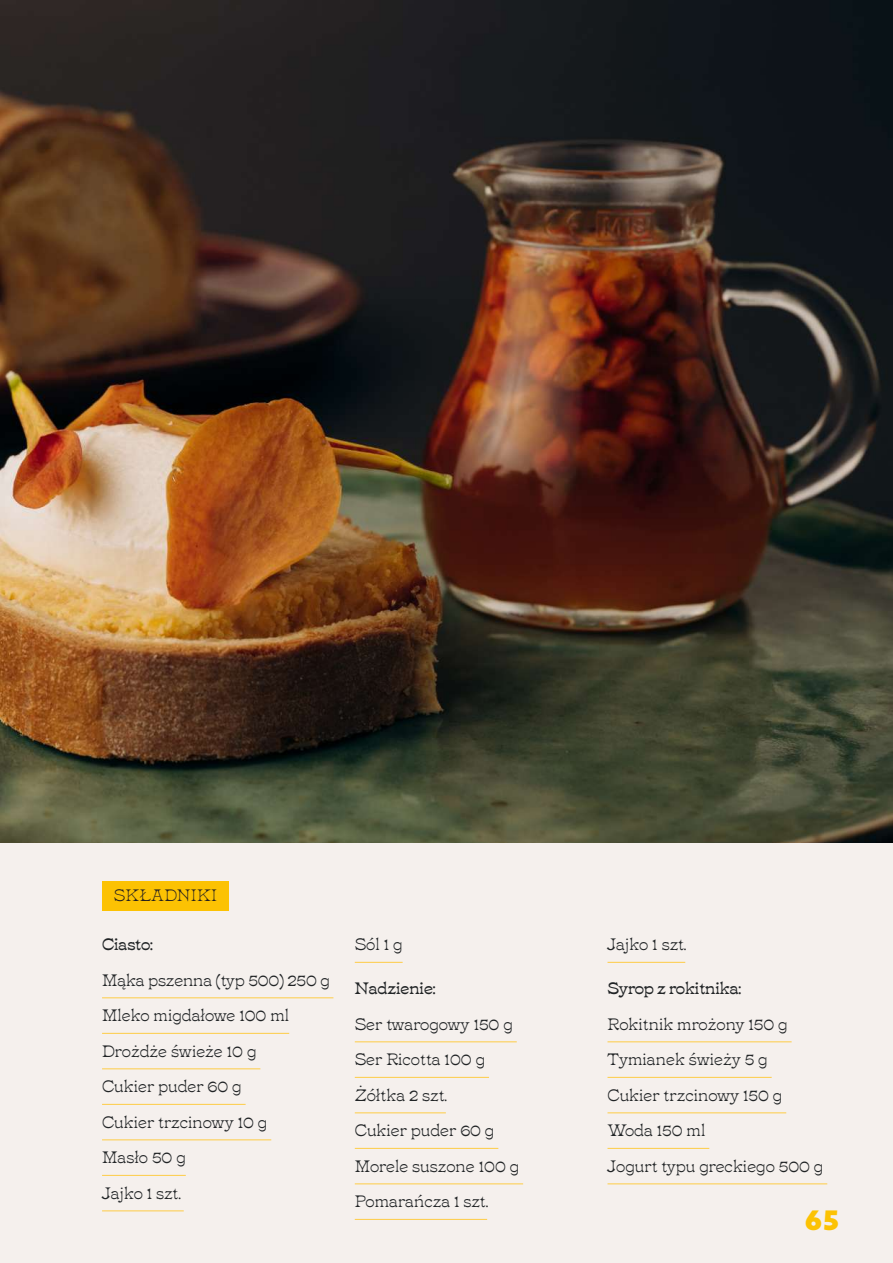
<style>
.page{position:relative;width:893px;height:1263px;background:#f5f0ed}
.page>*{position:absolute;margin:0;border:0;box-sizing:border-box;transform-origin:0 0}
.t1{font:900 27px "Azo Sans";color:#fcc203}
.t2{font:300 16.5px/35.5px "Tuppence";color:#212426}
.t3{font:600 16.5px "Tuppence";letter-spacing:-.01em;color:#212426}
.t4{font:200 16.5px "Tuppence";letter-spacing:.01em;color:#231f20}
</style>
<div class="page">
<div style="left:102px;top:881px;width:127px;height:30px;background:#fcc203"></div>
<hr style="left:102px;top:997px;width:231px;height:1px;background:#fecc45">
<hr style="left:102px;top:1033px;width:187px;height:1px;background:#fecc45">
<hr style="left:102px;top:1068px;width:158px;height:1px;background:#fecc45">
<hr style="left:102px;top:1104px;width:144px;height:1px;background:#fecc45">
<hr style="left:102px;top:1139px;width:169px;height:1px;background:#fecc45">
<hr style="left:102px;top:1175px;width:84px;height:1px;background:#fecc45">
<hr style="left:102px;top:1210px;width:82px;height:1px;background:#fecc45">
<hr style="left:355px;top:962px;width:48px;height:1px;background:#fecc45">
<hr style="left:355px;top:1041px;width:162px;height:1px;background:#fecc45">
<hr style="left:355px;top:1077px;width:134px;height:1px;background:#fecc45">
<hr style="left:355px;top:1112px;width:91px;height:1px;background:#fecc45">
<hr style="left:355px;top:1148px;width:143px;height:1px;background:#fecc45">
<hr style="left:355px;top:1183px;width:168px;height:1px;background:#fecc45">
<hr style="left:355px;top:1219px;width:132px;height:1px;background:#fecc45">
<hr style="left:607px;top:962px;width:78px;height:1px;background:#fecc45">
<hr style="left:607px;top:1041px;width:185px;height:1px;background:#fecc45">
<hr style="left:607px;top:1077px;width:165px;height:1px;background:#fecc45">
<hr style="left:607px;top:1112px;width:179px;height:1px;background:#fecc45">
<hr style="left:607px;top:1148px;width:102px;height:1px;background:#fecc45">
<hr style="left:607px;top:1183px;width:220px;height:1px;background:#fecc45">
<img style="left:0;top:0;width:893px;height:843px">
<p class="t4" style="left:114px;top:882px;width:105px">SKŁADNIKI</p>
<p class="t3" style="left:102px;top:931px;width:52px">Ciasto:</p>
<p class="t2" style="left:102px;top:960px;width:229px">Mąka pszenna (typ 500) 250 g<br>Mleko migdałowe 100 ml<br>Drożdże świeże 10 g<br>Cukier puder 60 g<br>Cukier trzcinowy 10 g<br>Masło 50 g<br>Jajko 1 szt.</p>
<p class="t2" style="left:355px;top:925px;width:49px">Sól 1 g</p>
<p class="t3" style="left:355px;top:975px;width:82px">Nadzienie:</p>
<p class="t2" style="left:355px;top:1004px;width:166px">Ser twarogowy 150 g<br>Ser Ricotta 100 g<br>Żółtka 2 szt.<br>Cukier puder 60 g<br>Morele suszone 100 g<br>Pomarańcza 1 szt.</p>
<p class="t2" style="left:607px;top:925px;width:81px">Jajko 1 szt.</p>
<p class="t3" style="left:607px;top:975px;width:135px">Syrop z rokitnika:</p>
<p class="t2" style="left:607px;top:1004px;width:217px">Rokitnik mrożony 150 g<br>Tymianek świeży 5 g<br>Cukier trzcinowy 150 g<br>Woda 150 ml<br>Jogurt typu greckiego 500 g</p>
<h1 class="t1" style="left:805px;top:1202px;width:36px">65</h1>
</div>
